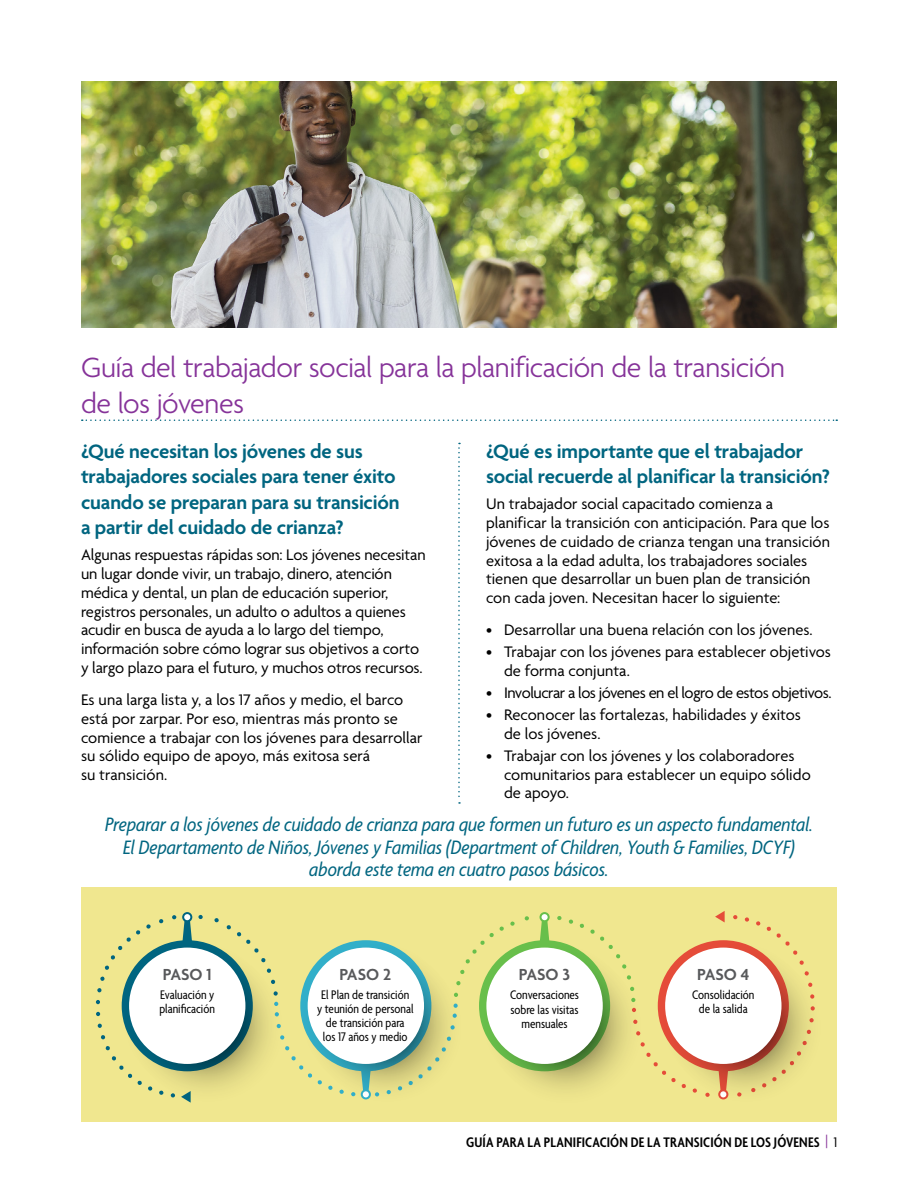
<style>
.page{position:relative;width:918px;height:1188px;background:#fff}
.page>*{position:absolute;margin:0;border:0;box-sizing:border-box;transform-origin:0 0}
.t1{font:300 30px/36px "Agenda";letter-spacing:-.015em;color:#863399}
.t2{font:italic condensed 21px/22.5px "Agenda";color:#006580;text-align:center}
.t3{font:600 21px/25.5px "Agenda";letter-spacing:-.01em;color:#006580}
.t4{font:600 17.4px "Agenda";letter-spacing:-.005em;color:#58595b}
.t5{font:16.5px/18.8px "Agenda";letter-spacing:-.005em;color:#000}
.t6{font:16.5px "Agenda";letter-spacing:-.03em;color:#000}
.t7{font:600 condensed 15px "Agenda";letter-spacing:.01em;color:#000}
.t8{font:condensed 13.5px/14.1px "Agenda";color:#000;text-align:center}
.s1{font-weight:400;color:#863399}
.s2{font-weight:400}
</style>
<div class="page">
<svg style="left:82px;top:419px;width:755px;height:2px"></svg>
<img style="left:81px;top:81px;width:756px;height:246px">
<div style="left:81px;top:887px;width:756px;height:235px;background:#f0e78f"></div>
<svg style="left:96px;top:911px;width:719px;height:192px"></svg>
<div style="left:129px;top:948px;width:116px;height:116px;background:#fff;border-radius:50%"></div>
<svg style="left:458px;top:443px;width:2px;height:361px"></svg>
<h1 class="t1" style="left:81px;top:351px;width:706px">Guía del trabajador social para la planificación de la transición de los jóvenes</h1>
<p class="t3" style="left:81px;top:440px;width:320px">¿Qué necesitan los jóvenes de sus trabajadores sociales para tener éxito cuando se preparan para su transición a partir del cuidado de crianza?</p>
<p class="t5" style="left:81px;top:547px;width:346px">Algunas respuestas rápidas son: Los jóvenes necesitan un lugar donde vivir, un trabajo, dinero, atención médica y dental, un plan de educación superior, registros personales, un adulto o adultos a quienes acudir en busca de ayuda a lo largo del tiempo, información sobre cómo lograr sus objetivos a corto y largo plazo para el futuro, y muchos otros recursos.</p>
<p class="t5" style="left:81px;top:692px;width:343px">Es una larga lista y, a los 17 años y medio, el barco está por zarpar. Por eso, mientras más pronto se comience a trabajar con los jóvenes para desarrollar su sólido equipo de apoyo, más exitosa será<br>su transición.</p>
<p class="t3" style="left:486px;top:440px;width:345px">¿Qué es importante que el trabajador social recuerde al planificar la transición?</p>
<p class="t5" style="left:486px;top:496px;width:345px">Un trabajador social capacitado comienza a planificar la transición con anticipación. Para que los jóvenes de cuidado de crianza tengan una transición exitosa a la edad adulta, los trabajadores sociales tienen que desarrollar un buen plan de transición con cada joven. Necesitan hacer lo siguiente:</p>
<p class="t5" style="left:486px;top:622px;width:328px">• Desarrollar una buena relación con los jóvenes.</p>
<p class="t5" style="left:504px;top:644px;width:329px;text-indent:-18px">• Trabajar con los jóvenes para establecer objetivos de forma conjunta.</p>
<p class="t6" style="left:486px;top:684px;width:347px">• Involucrar a los jóvenes en el logro de estos objetivos.</p>
<p class="t5" style="left:504px;top:707px;width:298px;text-indent:-18px">• Reconocer las fortalezas, habilidades y éxitos de los jóvenes.</p>
<p class="t5" style="left:504px;top:747px;width:308px;text-indent:-18px">• Trabajar con los jóvenes y los colaboradores comunitarios para establecer un equipo sólido de apoyo.</p>
<p class="t2" style="left:105px;top:813px;width:709px">Preparar a los jóvenes de cuidado de crianza para que formen un futuro es un aspecto fundamental.<br>El Departamento de Niños, Jóvenes y Familias (Department of Children, Youth &amp; Families, DCYF) aborda este tema en cuatro pasos básicos.</p>
<p class="t4" style="left:163px;top:965px;width:50px">PASO 1</p>
<p class="t8" style="left:159px;top:988px;width:57px;text-align:left">Evaluación y planificación</p>
<p class="t4" style="left:339px;top:965px;width:53px">PASO 2</p>
<p class="t8" style="left:317px;top:988px;width:98px">El Plan de transición y teunión de personal de transición para<br>los 17 años y medio</p>
<p class="t4" style="left:519px;top:966px;width:53px">PASO 3</p>
<p class="t8" style="left:510px;top:989px;width:71px">Conversaciones sobre las visitas mensuales</p>
<p class="t4" style="left:697px;top:965px;width:54px">PASO 4</p>
<p class="t8" style="left:692px;top:988px;width:64px">Consolidación de la salida</p>
<p class="t7" style="left:466px;top:1134px;width:372px">GUÍA PARA LA PLANIFICACIÓN DE LA TRANSICIÓN DE LOS JÓVENES <span class="s1">|</span> <span class="s2">1</span></p>
</div>
